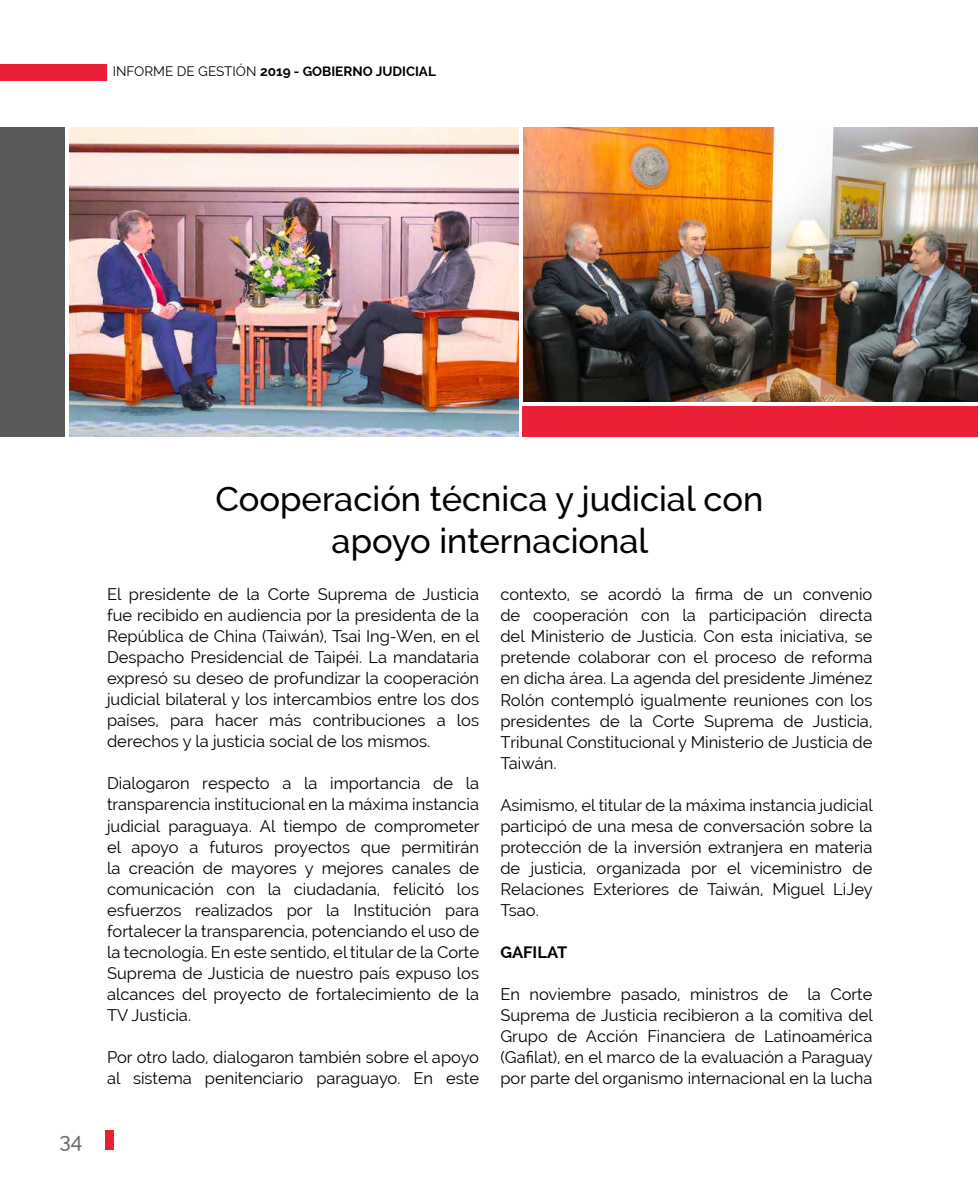
<style>
.page{position:relative;width:978px;height:1191px;background:#fff}
.page>*{position:absolute;margin:0;border:0;box-sizing:border-box;transform-origin:0 0}
.t1{font:500 34.5px/42px "Raleway";color:#000;text-align:center}
.t2{font:500 21px "Raleway";color:#6d6e71}
.t3{font:16.5px/21px "Raleway";color:#000;text-align:justify}
.t4{font:700 16.5px "Raleway";color:#000}
.t5{font:700 13.5px "Raleway";color:#000}
.s1{font-weight:400}
</style>
<div class="page">
<div style="left:0;top:64px;width:106px;height:16px;background:#eb2036"></div>
<div style="left:105px;top:1130px;width:9px;height:19px;background:#eb2036"></div>
<div style="left:0;top:128px;width:66px;height:309px;background:#58595b"></div>
<img style="left:69px;top:128px;width:450px;height:309px">
<img style="left:523px;top:128px;width:455px;height:274px">
<hr style="left:65px;top:128px;width:4px;height:309px;background:#fff">
<div style="left:522px;top:406px;width:456px;height:31px;background:#eb2036"></div>
<p class="t5" style="left:113px;top:64px;width:325px"><span class="s1">INFORME DE GESTIÓN</span> 2019 - GOBIERNO JUDICIAL</p>
<p class="t2" style="left:60px;top:1128px;width:24px">34</p>
<h1 class="t1" style="left:216px;top:478px;width:549px">Cooperación técnica y judicial con apoyo internacional</h1>
<p class="t3" style="left:107px;top:584px;width:374px">El presidente de la Corte Suprema de Justicia fue recibido en audiencia por la presidenta de la República de China (Taiwán), Tsai Ing-Wen, en el Despacho Presidencial de Taipéi. La mandataria expresó su deseo de profundizar la cooperación judicial bilateral y los intercambios entre los dos países, para hacer más contribuciones a los derechos y la justicia social de los mismos.</p>
<p class="t3" style="left:107px;top:773px;width:374px">Dialogaron respecto a la importancia de la transparencia institucional en la máxima instancia judicial paraguaya. Al tiempo de comprometer el apoyo a futuros proyectos que permitirán la creación de mayores y mejores canales de comunicación con la ciudadanía, felicitó los esfuerzos realizados por la Institución para fortalecer la transparencia, potenciando el uso de la tecnología. En este sentido, el titular de la Corte Suprema de Justicia de nuestro país expuso los alcances del proyecto de fortalecimiento de la TV Justicia.</p>
<p class="t3" style="left:107px;top:1046px;width:374px">Por otro lado, dialogaron también sobre el apoyo al sistema penitenciario paraguayo. En este</p>
<p class="t3" style="left:500px;top:584px;width:374px">contexto, se acordó la firma de un convenio de cooperación con la participación directa del Ministerio de Justicia. Con esta iniciativa, se pretende colaborar con el proceso de reforma en dicha área. La agenda del presidente Jiménez Rolón contempló igualmente reuniones con los presidentes de la Corte Suprema de Justicia, Tribunal Constitucional y Ministerio de Justicia de Taiwán.</p>
<p class="t3" style="left:500px;top:794px;width:374px">Asimismo, el titular de la máxima instancia judicial participó de una mesa de conversación sobre la protección de la inversión extranjera en materia de justicia, organizada por el viceministro de Relaciones Exteriores de Taiwán, Miguel LiJey Tsao.</p>
<p class="t4" style="left:500px;top:942px;width:68px">GAFILAT</p>
<p class="t3" style="left:500px;top:983px;width:374px">En noviembre pasado, ministros de la Corte Suprema de Justicia recibieron a la comitiva del Grupo de Acción Financiera de Latinoamérica (Gafilat), en el marco de la evaluación a Paraguay por parte del organismo internacional en la lucha</p>
</div>
